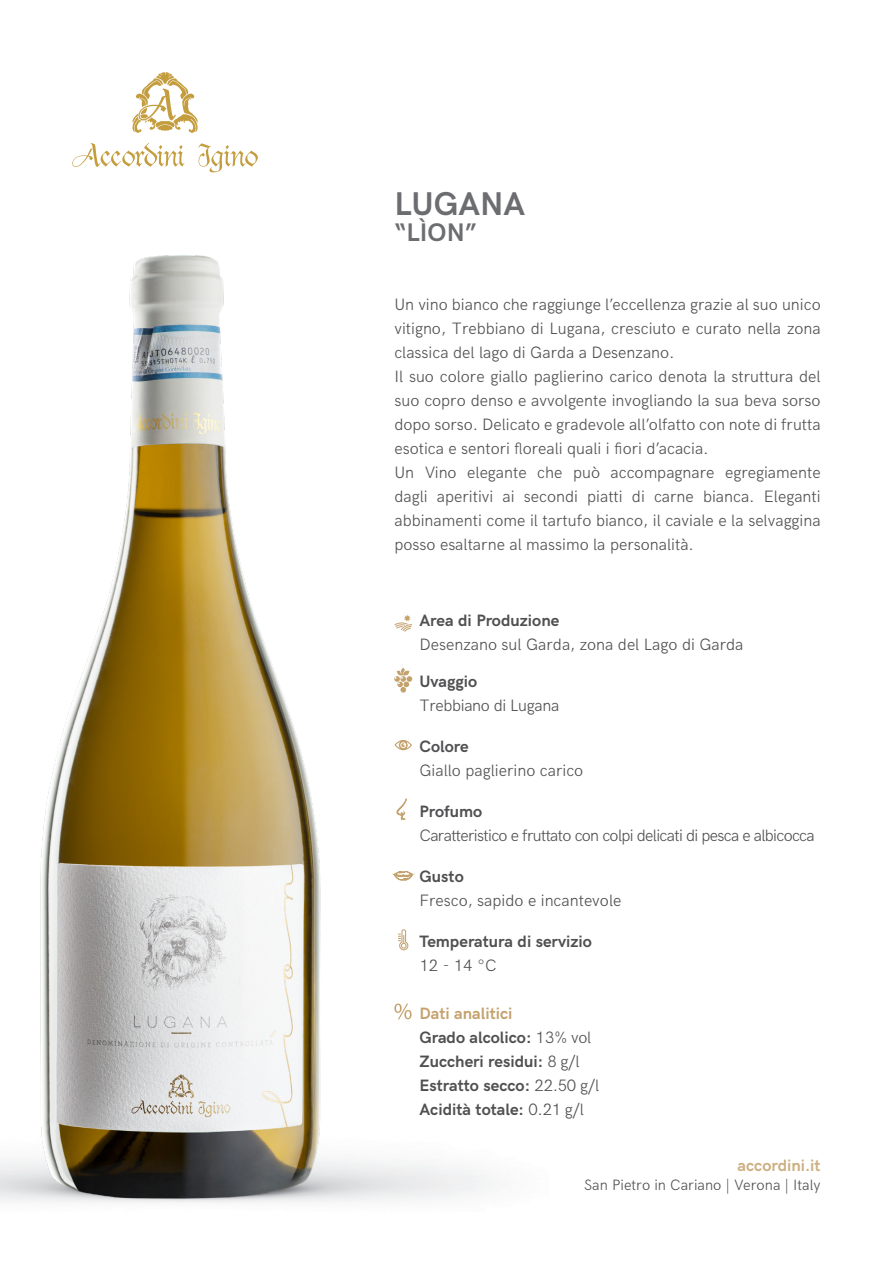
<style>
.page{position:relative;width:893px;height:1263px;background:#fff}
.page>*{position:absolute;margin:0;border:0;box-sizing:border-box;transform-origin:0 0}
.t1{font:700 33px "HK Grotesk";color:#6c6d70}
.t2{font:700 25.5px "HK Grotesk";color:#6c6d70}
.t3{font:300 16.5px/24px "HK Grotesk";color:#505052}
.t4{font:700 16.5px "HK Grotesk";color:#505052}
.t5{font:300 16.5px "HK Grotesk";letter-spacing:-.04em;color:#505052}
.t6{font:300 16.5px "HK Grotesk";letter-spacing:-.02em;color:#505052}
.t7{font:700 16.5px "HK Grotesk";color:#c4a26e}
.t8{font:700 16.5px "HK Grotesk";color:#ccaf81}
.t9{font:300 15px "HK Grotesk";color:#505052}
.s1{font-weight:700}
.s2{font-weight:300}
</style>
<div class="page">
<img style="left:0;top:255px;width:410px;height:956px">
<svg style="left:394px;top:668px;width:18px;height:25px"></svg>
<svg style="left:394px;top:1003px;width:18px;height:16px"></svg>
<svg style="left:394px;top:614px;width:18px;height:18px"></svg>
<svg style="left:394px;top:740px;width:18px;height:10px"></svg>
<svg style="left:398px;top:929px;width:10px;height:21px"></svg>
<svg style="left:397px;top:798px;width:10px;height:23px"></svg>
<svg style="left:392px;top:871px;width:21px;height:9px"></svg>
<svg style="left:72px;top:143px;width:112px;height:24px"></svg>
<svg style="left:198px;top:144px;width:60px;height:28px"></svg>
<svg style="left:132px;top:72px;width:66px;height:61px"></svg>
<p class="t1" style="left:394px;top:179px;width:132px">LUGANA</p>
<p class="t2" style="left:394px;top:213px;width:84px">“LÌON”</p>
<p class="t3" style="left:394px;top:291px;width:428px">Un vino bianco che raggiunge l’eccellenza grazie al suo unico</p>
<p class="t3" style="left:394px;top:315px;width:428px">vitigno, Trebbiano di Lugana, cresciuto e curato nella zona classica del lago di Garda a Desenzano.</p>
<p class="t3" style="left:394px;top:363px;width:428px;text-align:justify">Il suo colore giallo paglierino carico denota la struttura del suo copro denso e avvolgente invogliando la sua beva sorso dopo sorso. Delicato e gradevole all’olfatto con note di frutta</p>
<p class="t3" style="left:394px;top:435px;width:316px">esotica e sentori floreali quali i fiori d’acacia.</p>
<p class="t3" style="left:394px;top:459px;width:428px;text-align:justify">Un Vino elegante che può accompagnare egregiamente dagli aperitivi ai secondi piatti di carne bianca. Eleganti abbinamenti come il tartufo bianco, il caviale e la selvaggina posso esaltarne al massimo la personalità.</p>
<p class="t4" style="left:419px;top:608px;width:141px">Area di Produzione</p>
<p class="t3" style="left:419px;top:631px;width:326px">Desenzano sul Garda, zona del Lago di Garda</p>
<p class="t4" style="left:419px;top:669px;width:59px">Uvaggio</p>
<p class="t6" style="left:419px;top:693px;width:141px">Trebbiano di Lugana</p>
<p class="t3" style="left:419px;top:733px;width:165px"><span class="s1">Colore<br></span>Giallo paglierino carico</p>
<p class="t4" style="left:419px;top:799px;width:64px">Profumo</p>
<p class="t5" style="left:419px;top:823px;width:397px">Caratteristico e fruttato con colpi delicati di pesca e albicocca</p>
<p class="t4" style="left:419px;top:864px;width:46px">Gusto</p>
<p class="t3" style="left:419px;top:887px;width:203px">Fresco, sapido e incantevole</p>
<p class="t4" style="left:419px;top:929px;width:174px">Temperatura di servizio</p>
<p class="t3" style="left:419px;top:952px;width:79px">12 - 14 °C</p>
<p class="t7" style="left:419px;top:1001px;width:94px">Dati analitici</p>
<p class="t4" style="left:419px;top:1025px;width:173px">Grado alcolico: <span class="s2">13% vol</span></p>
<p class="t4" style="left:419px;top:1049px;width:162px">Zuccheri residui: <span class="s2">8 g/l</span></p>
<p class="t4" style="left:419px;top:1073px;width:181px">Estratto secco: <span class="s2">22.50 g/l</span></p>
<p class="t4" style="left:419px;top:1097px;width:166px">Acidità totale: <span class="s2">0.21 g/l</span></p>
<p class="t8" style="left:738px;top:1153px;width:85px">accordini.it</p>
<p class="t9" style="left:584px;top:1174px;width:238px">San Pietro in Cariano | Verona | Italy</p>
</div>
